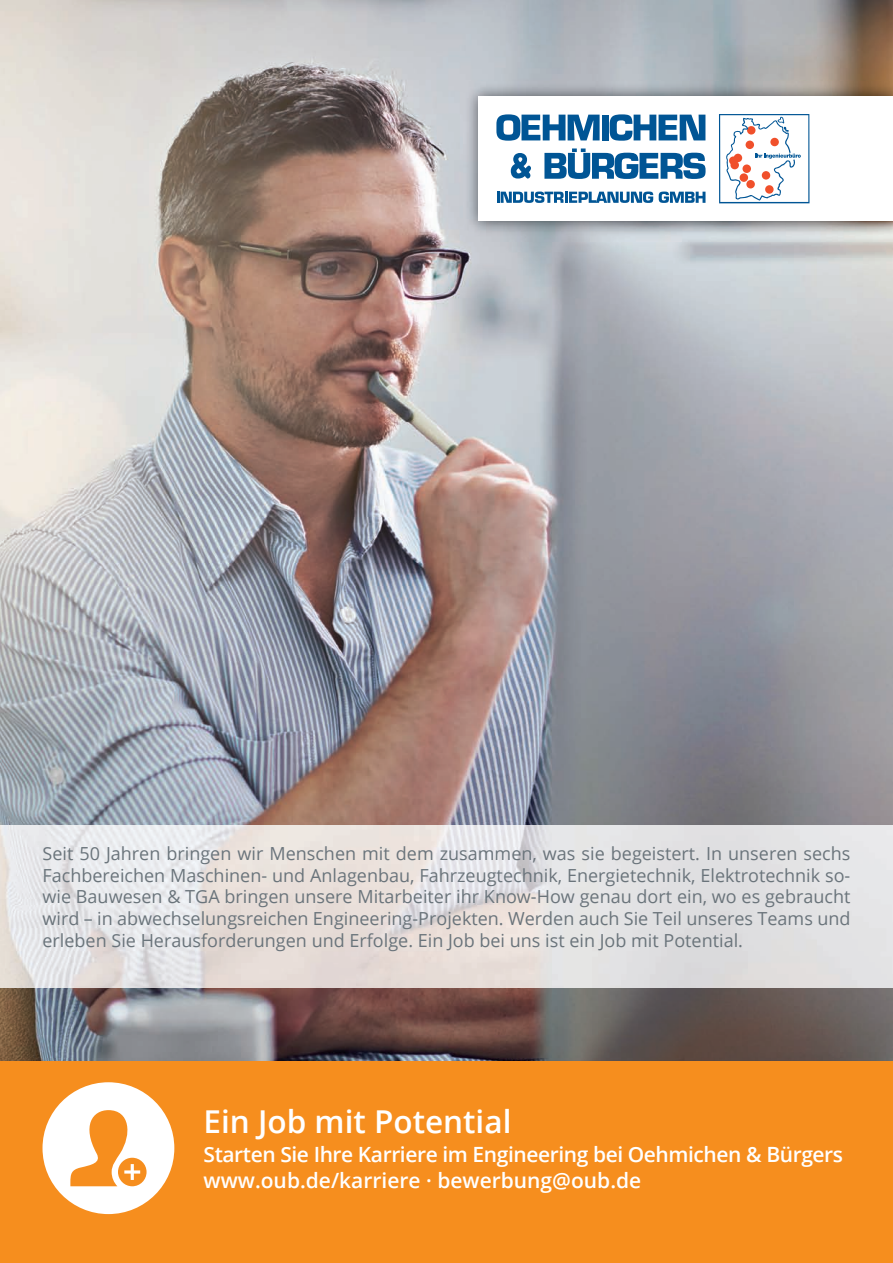
<style>
.page{position:relative;width:893px;height:1263px;background:#fff}
.page>*{position:absolute;margin:0;border:0;box-sizing:border-box;transform-origin:0 0}
.t1{font:600 31.5px "Open Sans";color:#fff}
.t2{font:600 21px/25.2px "Open Sans";letter-spacing:-.02em;color:#fff}
.t3{font:18px/21.6px "Open Sans";color:#6a747b;text-align:justify}
</style>
<div class="page">
<img style="left:0;top:0;width:893px;height:1062px">
<img style="left:464px;top:81px;width:429px;height:160px">
<div style="left:479px;top:96px;width:414px;height:125px;background:#fff"></div>
<div style="left:0;top:1062px;width:893px;height:201px;background:#f68e1e"></div>
<svg style="left:496px;top:114px;width:104px;height:27px"></svg>
<div style="left:602px;top:115px;width:6px;height:25px;background:#005595"></div>
<svg style="left:610px;top:114px;width:95px;height:27px"></svg>
<svg style="left:511px;top:153px;width:20px;height:26px"></svg>
<svg style="left:544px;top:148px;width:162px;height:31px"></svg>
<svg style="left:497px;top:192px;width:156px;height:11px"></svg>
<svg style="left:659px;top:192px;width:46px;height:11px"></svg>
<svg style="left:719px;top:114px;width:90px;height:89px"></svg>
<img style="left:0;top:825px;width:893px;height:162px">
<svg style="left:43px;top:1082px;width:131px;height:132px"></svg>
<p class="t3" style="left:43px;top:842px;width:809px">Seit 50 Jahren bringen wir Menschen mit dem zusammen, was sie begeistert. In unseren sechs Fachbereichen Maschinen- und Anlagenbau, Fahrzeugtechnik, Energietechnik, Elektrotechnik so&shy;wie Bauwesen &amp; TGA bringen unsere Mitarbeiter ihr Know-How genau dort ein, wo es gebraucht wird – in abwechselungsreichen Engineering-Projekten. Werden auch Sie Teil unseres Teams und erleben Sie Herausforderungen und Erfolge. Ein Job bei uns ist ein Job mit Potential.</p>
<h1 class="t1" style="left:204px;top:1100px;width:309px">Ein Job mit Potential</h1>
<p class="t2" style="left:204px;top:1142px;width:641px">Starten Sie Ihre Karriere im Engineering bei Oehmichen &amp; Bürgers www.oub.de/karriere · bewerbung@oub.de</p>
</div>
